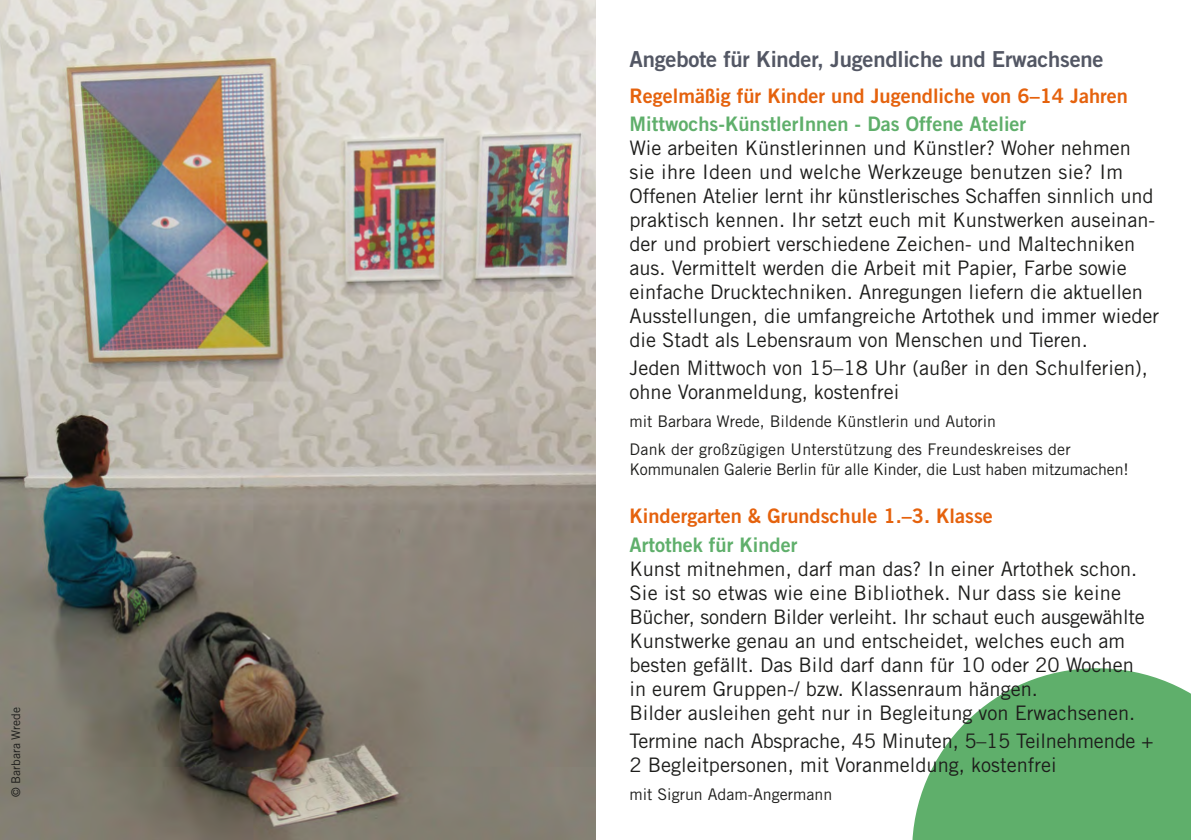
<style>
.page{position:relative;width:1191px;height:840px;background:#fff}
.page>*{position:absolute;margin:0;border:0;box-sizing:border-box;transform-origin:0 0}
.t1{font:22px "Trade Gothic LT Std Bd 2";letter-spacing:-.01em;color:#535764}
.t2{font:20px/24px "Trade Gothic LT Std";color:#1d1d1b}
.t3{font:20px "Trade Gothic LT Std Bd 2";color:#e5620d}
.t4{font:20px "Trade Gothic LT Std Bd 2";color:#5faf6b}
.t5{font:16px/28px "Trade Gothic LT Std";color:#1d1d1b}
.t6{font:12px "Trade Gothic LT Std";color:#1d1d1b}
</style>
<div class="page">
<svg style="left:912px;top:668px;width:279px;height:171px;fill:#5faf6b"></svg>
<img style="left:0;top:0;width:595px;height:839px">
<p class="t6" style="left:8px;top:797px;width:92px;rotate:-90deg">© Barbara Wrede</p>
<p class="t1" style="left:629px;top:45px;width:475px">Angebote für Kinder, Jugendliche und Erwachsene</p>
<p class="t3" style="left:629px;top:83px;width:500px">Regelmäßig für Kinder und Jugendliche von 6–14 Jahren</p>
<p class="t4" style="left:629px;top:111px;width:398px">Mittwochs-KünstlerInnen - Das Offene Atelier</p>
<p class="t2" style="left:629px;top:136px;width:531px">Wie arbeiten Künstlerinnen und Künstler? Woher nehmen sie ihre Ideen und welche Werkzeuge benutzen sie? Im Offenen Atelier lernt ihr künstlerisches Schaffen sinnlich und praktisch kennen. Ihr setzt euch mit Kunstwerken auseinan&shy;der und probiert verschiedene Zeichen- und Maltechniken aus. Vermittelt werden die Arbeit mit Papier, Farbe sowie einfache Drucktechniken. Anregungen liefern die aktuellen Ausstellungen, die umfangreiche Artothek und immer wieder die Stadt als Lebensraum von Menschen und Tieren.</p>
<p class="t2" style="left:629px;top:356px;width:520px">Jeden Mittwoch von 15–18 Uhr (außer in den Schulferien), ohne Voranmeldung, kostenfrei</p>
<p class="t5" style="left:629px;top:407px;width:443px">mit Barbara Wrede, Bildende Künstlerin und Autorin<br>Dank der großzügigen Unterstützung des Freundeskreises der</p>
<p class="t5" style="left:629px;top:455px;width:501px">Kommunalen Galerie Berlin für alle Kinder, die Lust haben mitzumachen!</p>
<p class="t3" style="left:629px;top:503px;width:365px">Kindergarten &amp; Grundschule 1.–3. Klasse</p>
<p class="t4" style="left:629px;top:531px;width:169px">Artothek für Kinder</p>
<p class="t2" style="left:629px;top:556px;width:517px">Kunst mitnehmen, darf man das? In einer Artothek schon.<br>Sie ist so etwas wie eine Bibliothek. Nur dass sie keine Bücher, sondern Bilder verleiht. Ihr schaut euch ausgewählte Kunstwerke genau an und entscheidet, welches euch am besten gefällt. Das Bild darf dann für 10 oder 20 Wochen in eurem Gruppen-/ bzw. Klassenraum hängen.<br>Bilder ausleihen geht nur in Begleitung von Erwachsenen.</p>
<p class="t2" style="left:629px;top:728px;width:525px">Termine nach Absprache, 45 Minuten, 5–15 Teilnehmende +<br>2 Begleitpersonen, mit Voranmeldung, kostenfrei</p>
<p class="t5" style="left:629px;top:779px;width:204px">mit Sigrun Adam-Angermann</p>
</div>
